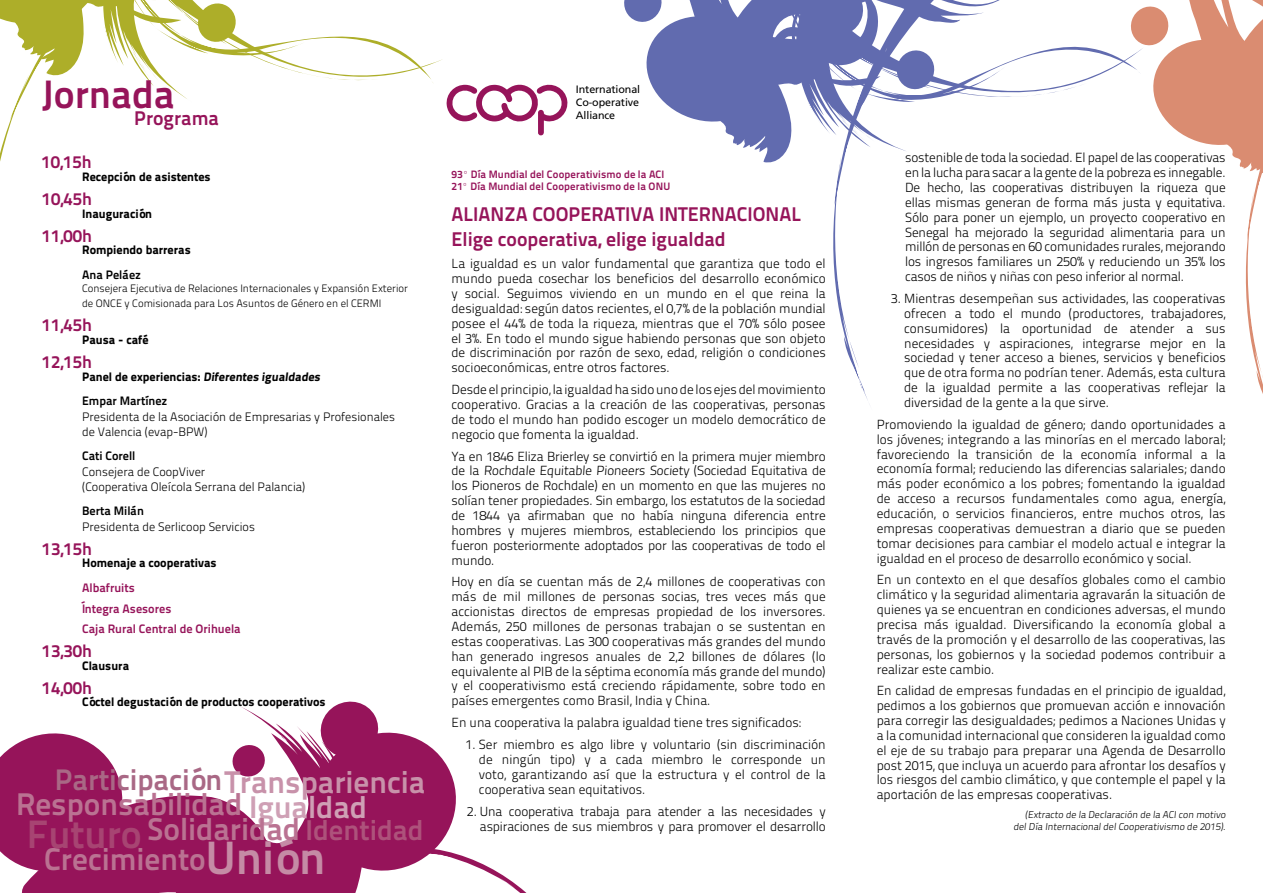
<style>
.page{position:relative;width:1263px;height:893px;background:#fff}
.page>*{position:absolute;margin:0;border:0;box-sizing:border-box;transform-origin:0 0}
.t1{font:46.8px "Titillium Text 14 L 800 wt";color:#c58ba5}
.t2{font:31.35px "Titillium Text 14 L 800 wt";color:#ba7292}
.t3{font:31.35px "Titillium Text 14 L 800 wt";color:#c892aa}
.t4{font:31.35px "Titillium Text 14 L 800 wt";color:#cfa0b5}
.t5{font:29.7px "Titillium Text 14 L 800 wt";color:#a96885}
.t6{font:19.8px/25.8px "Titillium Text 14 L 800 wt";color:#96145a}
.t7{font:17.55px/36.9px "Titillium Text 14 L 800 wt";color:#96145a}
.t8{font:13.2px/14.9px "Titillium Text 14 L 250 wt";color:#000;text-align:justify}
.t9{font:12.3px "Titillium Text 14 L 999 wt";color:#000}
.t10{font:12.3px/15.1px "Titillium Text 14 L 250 wt";color:#000}
.t11{font:12.3px/20.2px "Titillium Text 14 L 800 wt";color:#96145a}
.t12{font:12.3px "Titillium Text 14 L 800 wt";color:#000}
.t13{font:10.8px/11.6px "Titillium Text 14 L 800 wt";letter-spacing:.01em;color:#96145a}
.t14{font:10.8px/12.8px "Frutiger LT Std";letter-spacing:-.01em;color:#000;text-align:justify}
.t15{font:10.65px/15.1px "Titillium Text 14 L 250 wt";color:#000}
.t16{font:9.9px/11.9px "Titillium Text 14 L 250 wt";color:#000;text-align:right}
.s1{font-size:39.6px;color:#a74472}
.s2{font-size:28.65px;color:#ad527b}
</style>
<div class="page">
<svg style="left:624px;top:0;width:639px;height:400px"></svg>
<svg style="left:0;top:0;width:568px;height:136px"></svg>
<svg style="left:0;top:701px;width:527px;height:192px"></svg>
<h3 class="t6" style="left:41px;top:105px;width:179px"><sup>Jornada</sup>Programa</h3>
<h3 class="t7" style="left:42px;top:143px;width:52px;text-align:justify">10,15h 10,45h 11,00h</h3>
<p class="t9" style="left:82px;top:169px;width:130px">Recepción de asistentes</p>
<p class="t9" style="left:82px;top:206px;width:71px">Inauguración</p>
<p class="t9" style="left:82px;top:242px;width:110px">Rompiendo barreras</p>
<p class="t12" style="left:82px;top:267px;width:60px">Ana Peláez</p>
<p class="t15" style="left:82px;top:281px;width:327px">Consejera Ejecutiva de Relaciones Internacionales y Expansión Exterior de ONCE y Comisionada para Los Asuntos de Género en el CERMI</p>
<p class="t9" style="left:82px;top:332px;width:68px">Pausa - café</p>
<p class="t9" style="left:82px;top:369px;width:242px">Panel de experiencias: Diferentes igualdades</p>
<p class="t12" style="left:82px;top:393px;width:87px">Empar Martínez</p>
<p class="t10" style="left:82px;top:409px;width:314px">Presidenta de la Asociación de Empresarias y Profesionales de Valencia (evap-BPW)</p>
<p class="t12" style="left:82px;top:448px;width:55px">Cati Corell</p>
<p class="t10" style="left:82px;top:464px;width:225px">Consejera de CoopViver<br>(Cooperativa Oleícola Serrana del Palancia)</p>
<p class="t12" style="left:82px;top:503px;width:63px">Berta Milán</p>
<p class="t10" style="left:82px;top:519px;width:174px">Presidenta de Serlicoop Servicios</p>
<p class="t9" style="left:82px;top:555px;width:136px">Homenaje a cooperativas</p>
<p class="t11" style="left:82px;top:578px;width:160px">Albafruits<br>Íntegra Asesores<br>Caja Rural Central de Orihuela</p>
<p class="t9" style="left:82px;top:658px;width:48px">Clausura</p>
<p class="t9" style="left:82px;top:694px;width:245px">Cóctel degustación de productos cooperativos</p>
<h3 class="t7" style="left:42px;top:306px;width:52px">11,45h<br>12,15h</h3>
<h3 class="t7" style="left:42px;top:530px;width:52px">13,15h</h3>
<h3 class="t7" style="left:42px;top:632px;width:52px">13,30h<br>14,00h</h3>
<h3 class="t5" style="left:55px;top:761px;width:169px">Participación</h3>
<h2 class="t2" style="left:27px;top:810px;width:398px"><span class="s1">Futuro</span> Solidaridad <span class="s2">Identidad</span></h2>
<h2 class="t3" style="left:225px;top:763px;width:202px">Transpariencia</h2>
<h2 class="t4" style="left:249px;top:788px;width:120px">Igualdad</h2>
<h2 class="t2" style="left:16px;top:784px;width:228px">Responsabilidad</h2>
<h1 class="t1" style="left:206px;top:829px;width:121px">Unión</h1>
<h2 class="t2" style="left:44px;top:840px;width:163px">Crecimiento</h2>
<p class="t14" style="left:576px;top:83px;width:66px">International Co-operative Alliance</p>
<p class="t13" style="left:451px;top:169px;width:220px">93º Día Mundial del Cooperativismo de la ACI<br>21º Día Mundial del Cooperativismo de la ONU</p>
<h3 class="t6" style="left:451px;top:201px;width:351px">ALIANZA COOPERATIVA INTERNACIONAL<br>Elige cooperativa, elige igualdad</h3>
<p class="t8" style="left:451px;top:256px;width:376px">La igualdad es un valor fundamental que garantiza que todo el mundo pueda cosechar los beneficios del desarrollo económico y social. Seguimos viviendo en un mundo en el que reina la desigualdad: según datos recientes, el 0,7% de la población mundial posee el 44% de toda la riqueza, mientras que el 70% sólo posee el 3%. En todo el mundo sigue habiendo personas que son objeto de discriminación por razón de sexo, edad, religión o condiciones socioeconómicas, entre otros factores.</p>
<p class="t8" style="left:451px;top:382px;width:376px">Desde el principio, la igualdad ha sido uno de los ejes del movimiento cooperativo. Gracias a la creación de las cooperativas, personas de todo el mundo han podido escoger un modelo democrático de negocio que fomenta la igualdad.</p>
<p class="t8" style="left:451px;top:449px;width:376px">Ya en 1846 Eliza Brierley se convirtió en la primera mujer miembro de la Rochdale Equitable Pioneers Society (Sociedad Equitativa de los Pioneros de Rochdale) en un momento en que las mujeres no solían tener propiedades. Sin embargo, los estatutos de la sociedad de 1844 ya afirmaban que no había ninguna diferencia entre hombres y mujeres miembros, estableciendo los principios que fueron posteriormente adoptados por las cooperativas de todo el mundo.</p>
<p class="t8" style="left:451px;top:574px;width:376px">Hoy en día se cuentan más de 2,4 millones de cooperativas con más de mil millones de personas socias, tres veces más que accionistas directos de empresas propiedad de los inversores.<br>Además, 250 millones de personas trabajan o se sustentan en estas cooperativas. Las 300 cooperativas más grandes del mundo han generado ingresos anuales de 2,2 billones de dólares (lo equivalente al PIB de la séptima economía más grande del mundo) y el cooperativismo está creciendo rápidamente, sobre todo en países emergentes como Brasil, India y China.</p>
<p class="t8" style="left:451px;top:715px;width:351px">En una cooperativa la palabra igualdad tiene tres significados:</p>
<p class="t8" style="left:479px;top:737px;width:348px;text-indent:-13px">1. Ser miembro es algo libre y voluntario (sin discriminación de ningún tipo) y a cada miembro le corresponde un voto, garantizando así que la estructura y el control de la cooperativa sean equitativos.</p>
<p class="t8" style="left:467px;top:804px;width:360px;text-align:right">2. Una cooperativa trabaja para atender a las necesidades y aspiraciones de sus miembros y para promover el desarrollo</p>
<p class="t8" style="left:905px;top:150px;width:322px">sostenible de toda la sociedad. El papel de las cooperativas en la lucha para sacar a la gente de la pobreza es innegable.<br>De hecho, las cooperativas distribuyen la riqueza que ellas mismas generan de forma más justa y equitativa.<br>Sólo para poner un ejemplo, un proyecto cooperativo en Senegal ha mejorado la seguridad alimentaria para un millón de personas en 60 comunidades rurales, mejorando los ingresos familiares un 250% y reduciendo un 35% los casos de niños y niñas con peso inferior al normal.</p>
<p class="t8" style="left:904px;top:291px;width:323px;text-indent:-13px">3. Mientras desempeñan sus actividades, las cooperativas ofrecen a todo el mundo (productores, trabajadores, consumidores) la oportunidad de atender a sus necesidades y aspiraciones, integrarse mejor en la sociedad y tener acceso a bienes, servicios y beneficios que de otra forma no podrían tener. Además, esta cultura de la igualdad permite a las cooperativas reflejar la diversidad de la gente a la que sirve.</p>
<p class="t8" style="left:877px;top:417px;width:350px">Promoviendo la igualdad de género; dando oportunidades a los jóvenes; integrando a las minorías en el mercado laboral; favoreciendo la transición de la economía informal a la economía formal; reduciendo las diferencias salariales; dando más poder económico a los pobres; fomentando la igualdad de acceso a recursos fundamentales como agua, energía, educación, o servicios financieros, entre muchos otros, las empresas cooperativas demuestran a diario que se pueden tomar decisiones para cambiar el modelo actual e integrar la igualdad en el proceso de desarrollo económico y social.</p>
<p class="t8" style="left:877px;top:572px;width:350px">En un contexto en el que desafíos globales como el cambio climático y la seguridad alimentaria agravarán la situación de quienes ya se encuentran en condiciones adversas, el mundo precisa más igualdad. Diversificando la economía global a través de la promoción y el desarrollo de las cooperativas, las personas, los gobiernos y la sociedad podemos contribuir a realizar este cambio.</p>
<p class="t8" style="left:877px;top:683px;width:350px">En calidad de empresas fundadas en el principio de igualdad, pedimos a los gobiernos que promuevan acción e innovación para corregir las desigualdades; pedimos a Naciones Unidas y a la comunidad internacional que consideren la igualdad como el eje de su trabajo para preparar una Agenda de Desarrollo post 2015, que incluya un acuerdo para afrontar los desafíos y los riesgos del cambio climático, y que contemple el papel y la aportación de las empresas cooperativas.</p>
<p class="t16" style="left:1013px;top:809px;width:215px">(Extracto de la Declaración de la ACI con motivo del Día Internacional del Cooperativismo de 2015).</p>
</div>
